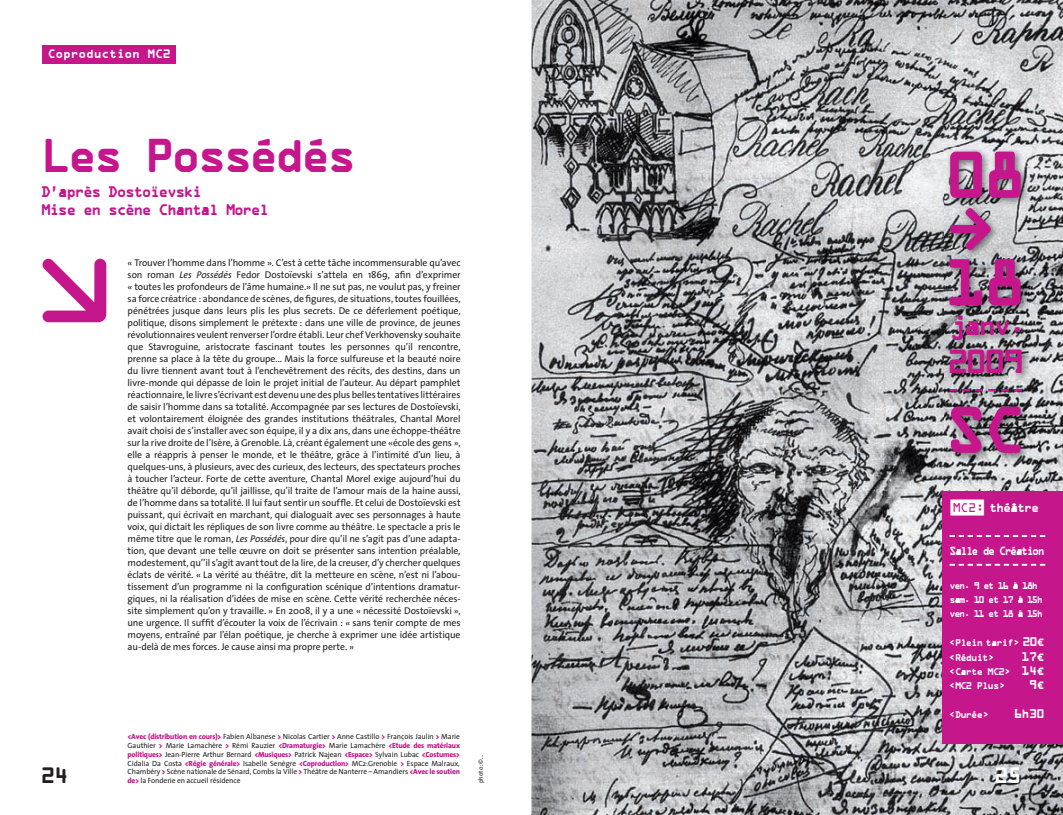
<style>
.page{position:relative;width:1063px;height:815px;background:#fff}
.page>*{position:absolute;margin:0;border:0;box-sizing:border-box;transform-origin:0 0}
.t1{font:700 58.75px/53.8px "MCR2";color:#c5168c}
.t2{font:700 42.5px "MCR2";letter-spacing:-.11em;color:#c5168c}
.t3{font:700 30px "MCR2";color:#c5168c}
.t4{font:700 25px "MCR2";color:#c5168c}
.t5{font:700 20px "MCR2";color:#231f20}
.t6{font:700 20px "MCR2";color:#fff}
.t7{font:700 13.75px/17.5px "MCR2";letter-spacing:-.11em;color:#c5168c}
.t8{font:700 11.25px "MCR2";letter-spacing:-.1em;color:#fff}
.t9{font:700 11px "MCR2";letter-spacing:-.02em;color:#fff}
.t10{font:700 10.62px "MCR2";letter-spacing:-.15em;color:#fff;scale:.91 1}
.t11{font:9.75px/12px "The Sans";letter-spacing:-.01em;color:#231f20;text-align:justify}
.t12{font:700 8.75px/14.4px "MCR2";letter-spacing:-.1em;color:#fff}
.t13{font:700 8.75px/14.4px "MCR2";letter-spacing:-.15em;color:#fff}
.t14{font:7.5px/8.8px "The Sans";letter-spacing:-.01em;color:#231f20;text-align:justify}
.t15{font:6.25px "The Sans";letter-spacing:-.01em;color:#231f20}
.s1{font-style:italic}
.s2{font-weight:800;color:#c5168c}
.s3{font-size:11.25px}
</style>
<div class="page">
<img style="left:531px;top:0;width:532px;height:815px">
<svg style="left:43px;top:259px;width:63px;height:63px"></svg>
<img style="left:945px;top:147px;width:118px;height:344px">
<svg style="left:950px;top:389px;width:72px;height:2px"></svg>
<div style="left:943px;top:491px;width:120px;height:253px;background:#c5168c"></div>
<svg style="left:950px;top:535px;width:95px;height:2px"></svg>
<svg style="left:950px;top:564px;width:95px;height:2px"></svg>
<div style="left:43px;top:45px;width:133px;height:19px;background:#c5168c"></div>
<p class="t9" style="left:48px;top:50px;width:124px">Coproduction MC2</p>
<h2 class="t2" style="left:41px;top:142px;width:317px">Les Possédés</h2>
<h3 class="t7" style="left:41px;top:185px;width:229px">D’après Dostoïevski<br>Mise en scène Chantal Morel</h3>
<p class="t11" style="left:128px;top:257px;width:335px">« Trouver l’homme dans l’homme ». C’est à cette tâche incommensurable qu’avec son roman <span class="s1">Les Possédés</span> Fedor Dostoïevski s’attela en 1869, afin d’exprimer « toutes les profondeurs de l’âme humaine<span class="s1">.</span>» Il ne sut pas, ne voulut pas, y freiner sa force créatrice : abondance de scènes, de figures, de situations, toutes fouillées, pénétrées jusque dans leurs plis les plus secrets. De ce déferlement poétique, politique, disons simplement le prétexte : dans une ville de province, de jeunes révolutionnaires veulent renverser l’ordre établi. Leur chef Verkhovensky souhaite que Stavroguine, aristocrate fascinant toutes les personnes qu’il rencontre, prenne sa place à la tête du groupe... Mais la force sulfureuse et la beauté noire du livre tiennent avant tout à l’enchevêtrement des récits, des destins, dans un livre-monde qui dépasse de loin le projet initial de l’auteur. Au départ pamphlet réactionnaire, le livre s’écrivant est devenu une des plus belles tentatives littéraires de saisir l’homme dans sa totalité. Accompagnée par ses lectures de Dostoïevski, et volontairement éloignée des grandes institutions théâtrales, Chantal Morel avait choisi de s’installer avec son équipe, il y a dix ans, dans une échoppe-théâtre sur la rive droite de l’Isère, à Grenoble. Là, créant également une «école des gens », elle a réappris à penser le monde, et le théâtre, grâce à l’intimité d’un lieu, à quelques-uns, à plusieurs, avec des curieux, des lecteurs, des spectateurs proches à toucher l’acteur. Forte de cette aventure, Chantal Morel exige aujourd’hui du théâtre qu’il déborde, qu’il jaillisse, qu’il traite de l’amour mais de la haine aussi, de l’homme dans sa totalité. Il lui faut sentir un souffle. Et celui de Dostoïevski est puissant, qui écrivait en marchant, qui dialoguait avec ses personnages à haute voix, qui dictait les répliques de son livre comme au théâtre. Le spectacle a pris le même titre que le roman, <span class="s1">Les Possédés</span>, pour dire qu’il ne s’agit pas d’une adapta&shy;tion, que devant une telle œuvre on doit se présenter sans intention préalable, modestement, qu’’il s’agit avant tout de la lire, de la creuser, d’y chercher quelques éclats de vérité. « La vérité au théâtre, dit la metteure en scène, n’est ni l’abou&shy;tissement d’un programme ni la configuration scénique d’intentions dramatur&shy;giques, ni la réalisation d’idées de mise en scène. Cette vérité recherchée néces&shy;site simplement qu’on y travaille. » En 2008, il y a une « nécessité Dostoïevski », une urgence. Il suffit d’écouter la voix de l’écrivain : « sans tenir compte de mes moyens, entraîné par l’élan poétique, je cherche à exprimer une idée artistique au-delà de mes forces. Je cause ainsi ma propre perte. »</p>
<h3 class="t5" style="left:41px;top:769px;width:29px">24</h3>
<p class="t14" style="left:128px;top:733px;width:334px"><span class="s2">&lt;Avec (distribution en cours)&gt;</span> Fabien Albanese <span class="s2">&gt;</span> Nicolas Cartier <span class="s2">&gt;</span> Anne Castillo <span class="s2">&gt;</span> François Jaulin <span class="s2">&gt;</span> Marie Gauthier <span class="s2">&gt;</span> Marie Lamachère <span class="s2">&gt;</span> Rémi Rauzier <span class="s2">&lt;Dramaturgie&gt;</span> Marie Lamachère <span class="s2">&lt;Etude des matériaux politiques&gt;</span> Jean-Pierre Arthur Bernard <span class="s2">&lt;Musiques&gt;</span> Patrick Najean <span class="s2">&lt;Espace&gt;</span> Sylvain Lubac <span class="s2">&lt;Costumes&gt; </span>Cidalia Da Costa <span class="s2">&lt;Régie générale&gt;</span> Isabelle Senègre <span class="s2">&lt;Coproduction&gt;</span> MC2:Grenoble <span class="s2">&gt;</span> Espace Malraux, Chambéry <span class="s2">&gt;</span> Scène nationale de Sénard, Combs la Ville <span class="s2">&gt;</span> Théâtre de Nanterre – Amandiers <span class="s2">&lt;Avec le soutien de&gt;</span> la Fonderie en accueil résidence</p>
<p class="t15" style="left:478px;top:783px;width:30px;rotate:-90deg">photo : ©…</p>
<h1 class="t1" style="left:945px;top:156px;width:83px">08<br>Ò<br>18</h1>
<h3 class="t4" style="left:948px;top:318px;width:79px">janv.</h3>
<h3 class="t3" style="left:947px;top:352px;width:79px">2009</h3>
<h1 class="t1" style="left:945px;top:411px;width:83px">SC</h1>
<p class="t8" style="left:950px;top:504px;width:91px">µ théâtre</p>
<p class="t10" style="left:950px;top:547px;width:106px">Salle de Création</p>
<p class="t13" style="left:950px;top:579px;width:95px">ven. 9 et 16 à 18h sam. 10 et 17 à 15h ven. 11 et 18 à 15h</p>
<p class="t12" style="left:950px;top:637px;width:97px">&lt;Plein tarif&gt; <span class="s3">20€ </span>&lt;Réduit&gt;</p>
<p class="t8" style="left:1022px;top:653px;width:24px">17€</p>
<p class="t12" style="left:950px;top:665px;width:97px">&lt;Carte MC2&gt; <span class="s3">14€ </span>&lt;MC2 Plus&gt;</p>
<p class="t8" style="left:1029px;top:681px;width:17px">9€</p>
<p class="t12" style="left:950px;top:709px;width:40px">&lt;Durée&gt;</p>
<p class="t8" style="left:1014px;top:710px;width:32px">6h30</p>
<h3 class="t6" style="left:994px;top:769px;width:29px">25</h3>
</div>
